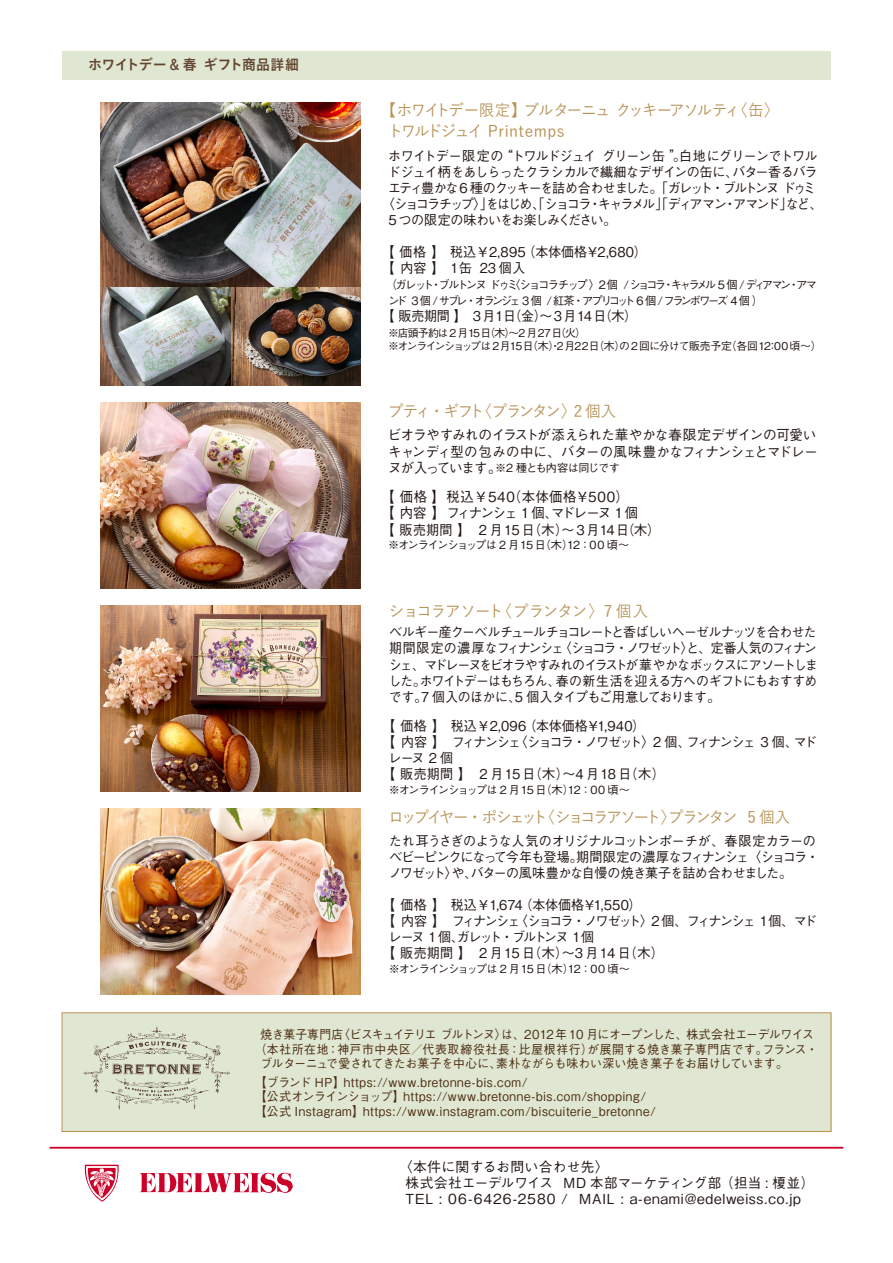
<style>
.page{position:relative;width:893px;height:1263px;background:#fff}
.page>*{position:absolute;margin:0;border:0;box-sizing:border-box;transform-origin:0 0}
.t1{font:500 16.05px/21.1px "Yu Go";letter-spacing:-.08em;color:#b79255;scale:.96 1}
.t2{font:500 16.05px "Yu Go";letter-spacing:-.15em;color:#b79255;scale:.96 1}
.t3{font:500 16.05px "Yu Go";letter-spacing:-.06em;color:#b79255;scale:.96 1}
.t4{font:500 16.05px "Yu Go";letter-spacing:-.125em;color:#b79255;scale:.96 1}
.t5{font:14.55px "Koburina Go Std W6";letter-spacing:-.045em;color:#634632;scale:.96 1}
.t6{font:500 13.95px/16.5px "Gothic BBB Pro";letter-spacing:-.035em;color:#231815}
.t7{font:500 13.95px/16.5px "Gothic BBB Pro";color:#231815;scale:.96 1}
.t8{font:500 13.8px/16px "Gothic BBB Pro";letter-spacing:.03em;color:#231815}
.t9{font:500 13.5px/16px "Gothic BBB Pro";letter-spacing:-.06em;color:#231815;scale:.96 1}
.t10{font:500 13.5px/16px "Gothic BBB Pro";letter-spacing:-.06em;color:#231815;text-align:justify;scale:.95 1}
.t11{font:500 13.5px "Gothic BBB Pro";letter-spacing:-.135em;color:#231815;scale:.96 1}
.t12{font:500 13.5px "Gothic BBB Pro";letter-spacing:-.005em;color:#231815;scale:.96 1}
.t13{font:500 13.5px "Gothic BBB Pro";letter-spacing:.02em;color:#231815;scale:.96 1}
.t14{font:500 13.5px "Gothic BBB Pro";letter-spacing:-.125em;color:#231815;scale:.96 1}
.t15{font:500 13.5px "Gothic BBB Pro";letter-spacing:-.13em;color:#231815;scale:.96 1}
.t16{font:500 13.5px/16px "Gothic BBB Pro";letter-spacing:.01em;color:#231815;scale:.96 1}
.t17{font:500 13.5px "Gothic BBB Pro";letter-spacing:.015em;color:#231815;scale:.96 1}
.t18{font:500 13.5px "Gothic BBB Pro";letter-spacing:.035em;color:#231815;scale:.96 1}
.t19{font:500 13.5px "Gothic BBB Pro";letter-spacing:-.14em;color:#231815;scale:.96 1}
.t20{font:500 12.45px/14.1px "Gothic BBB Pro";letter-spacing:.035em;color:#4d2d13;scale:.95 1}
.t21{font:500 12.45px "Gothic BBB Pro";letter-spacing:-.055em;color:#4d2d13;scale:.95 1}
.t22{font:500 12.45px "Gothic BBB Pro";letter-spacing:-.01em;color:#4d2d13;scale:.95 1}
.t23{font:500 11.55px/15.3px "Gothic BBB Pro";letter-spacing:-.215em;color:#231815}
.t24{font:500 11.1px "Gothic BBB Pro";letter-spacing:-.095em;color:#231815}
.t25{font:500 11.1px "Gothic BBB Pro";letter-spacing:-.06em;color:#231815}
.t26{font:500 10.8px/12.9px "Gothic BBB Pro";letter-spacing:-.06em;color:#231815}
.s1{font-size:13.95px}
</style>
<div class="page">
<svg style="left:139px;top:1172px;width:154px;height:21px"></svg>
<svg style="left:84px;top:1165px;width:35px;height:36px"></svg>
<hr style="left:50px;top:1147px;width:793px;height:1px;background:#cc0029">
<div style="left:62px;top:1013px;width:770px;height:118px;background:#dfe7d2"></div>
<div style="left:62px;top:1012px;width:769px;height:120px;border:1px solid #b79255"></div>
<svg style="left:83px;top:1026px;width:147px;height:84px"></svg>
<div style="left:62px;top:51px;width:769px;height:29px;background:#dfe7d2"></div>
<img style="left:101px;top:809px;width:259px;height:185px">
<img style="left:101px;top:403px;width:259px;height:186px">
<img style="left:101px;top:102px;width:259px;height:284px">
<img style="left:101px;top:606px;width:259px;height:186px">
<p class="t5" style="left:88px;top:53px;width:243px">ホワイトデー &amp; 春 ギフト商品詳細 　</p>
<p class="t1" style="left:388px;top:98px;width:409px;text-indent:-7px">【ホワイトデー限定】ブルターニュ クッキーアソルティ〈缶〉トワルドジュイ Printemps</p>
<p class="t9" style="left:388px;top:146px;width:449px">ホワイトデー限定の“トワルドジュイ グリーン缶 ”。白地にグリーンでトワル</p>
<p class="t9" style="left:387px;top:162px;width:449px">ドジュイ柄をあしらったクラシカルで繊細なデザインの缶に、バター香るバラ</p>
<p class="t14" style="left:388px;top:177px;width:447px">エティ豊かな 6 種のクッキーを詰め合わせました。「ガレット・ブルトンヌ ドゥミ</p>
<p class="t11" style="left:382px;top:193px;width:461px">〈ショコラチップ〉」をはじめ、「ショコラ・キャラメル」「ディアマン・アマンド」など、</p>
<p class="t9" style="left:388px;top:210px;width:239px">5 つの限定の味わいをお楽しみください。</p>
<p class="t16" style="left:381px;top:242px;width:278px">【 価格 】 税込 ¥2,895 （本体価格￥2,680）【内容 】 1缶 23 個入</p>
<p class="t23" style="left:386px;top:276px;width:433px">（ガレット・ブルトンヌ ドゥミ〈ショコラチップ〉2個 / ショコラ・キャラメル 5 個 / ディアマン・アマンド 3 個 / サブレ・オランジェ 3 個 / 紅茶・アプリコット 6 個 / フランボワーズ 4 個 ）</p>
<p class="t12" style="left:381px;top:305px;width:268px">【 販売期間 】　3月1日（金）～3月14日（木）</p>
<p class="t26" style="left:388px;top:326px;width:435px">※店頭予約は 2 月15日（木）～2 月27日（火）<br>※オンラインショップは2月15日（木）・2月22日（木）の 2 回に分けて販売予定（各回12：00 頃～）</p>
<p class="t4" style="left:388px;top:396px;width:239px">プティ・ギフト〈プランタン〉2 個入</p>
<p class="t6" style="left:388px;top:425px;width:431px">ビオラやすみれのイラストが添えられた華やかな春限定デザインの可愛いキャンディ型の包みの中に、バターの風味豊かなフィナンシェとマドレー</p>
<p class="t25" style="left:388px;top:459px;width:233px"><span class="s1">ヌが入っています。</span>※2 種とも内容は同じです</p>
<p class="t7" style="left:381px;top:487px;width:269px">【 価格】 税込 ¥540（本体価格￥500）【 内容 】 フィナンシェ 1 個、マドレーヌ 1 個</p>
<p class="t18" style="left:381px;top:519px;width:292px">【 販売期間 】 2 月15 日（木）～3月14日（木）</p>
<p class="t24" style="left:388px;top:536px;width:243px">※オンラインショップは 2 月15 日（木）12：00 頃～</p>
<p class="t3" style="left:389px;top:596px;width:272px">ショコラアソート〈プランタン〉7 個入</p>
<p class="t10" style="left:388px;top:623px;width:454px">ベルギー産クーベルチュールチョコレートと香ばしいヘーゼルナッツを合わせた期間限定の濃厚なフィナンシェ〈ショコラ・ノワゼット〉と、定番人気のフィナンシェ、マドレーヌをビオラやすみれのイラストが華やかなボックスにアソートしました。ホワイトデーはもちろん、春の新生活を迎える方へのギフトにもおすすめです。7 個入のほかに、5 個入タイプもご用意しております。</p>
<p class="t17" style="left:382px;top:715px;width:276px">【 価格 】 税込 ¥2,096 （本体価格￥1,940）</p>
<p class="t11" style="left:382px;top:731px;width:454px">【内容】　フィナンシェ〈ショコラ・ノワゼット〉2 個、フィナンシェ 3 個、マド</p>
<p class="t9" style="left:389px;top:748px;width:69px">レーヌ 2 個</p>
<p class="t13" style="left:382px;top:763px;width:296px">【 販売期間 】 2 月15 日（木）～4 月18 日（木）</p>
<p class="t24" style="left:389px;top:781px;width:243px">※オンラインショップは 2 月15 日（木）12：00 頃～</p>
<p class="t2" style="left:389px;top:802px;width:420px">ロップイヤー・ポシェット〈ショコラアソート〉プランタン 5 個入</p>
<p class="t9" style="left:389px;top:831px;width:450px">たれ耳うさぎのような人気のオリジナルコットンポーチが、春限定カラーのベビーピンクになって今年も登場。期間限定の濃厚なフィナンシェ〈ショコラ・ノワゼット〉や、バターの風味豊かな自慢の焼き菓子を詰め合わせました。</p>
<p class="t12" style="left:382px;top:894px;width:272px">【 価格 】 税込 ¥1,674 （本体価格￥1,550）</p>
<p class="t15" style="left:382px;top:910px;width:454px">【内容】　フィナンシェ〈ショコラ・ノワゼット〉2個、フィナンシェ 1個、マド</p>
<p class="t19" style="left:389px;top:926px;width:216px">レーヌ 1 個、ガレット・ブルトンヌ 1 個</p>
<p class="t13" style="left:382px;top:942px;width:295px">【 販売期間 】 2 月15 日（木）～3 月14 日（木）</p>
<p class="t24" style="left:389px;top:959px;width:243px">※オンラインショップは 2 月15 日（木）12：00 頃～</p>
<p class="t21" style="left:261px;top:1025px;width:584px">焼き菓子専門店〈ビスキュイテリエ ブルトンヌ〉は、2012 年 10 月にオープンした、株式会社エーデルワイス</p>
<p class="t20" style="left:255px;top:1040px;width:594px">（本社所在地：神戸市中央区／代表取締役社長：比屋根祥行）が展開する焼き菓子専門店です。フランス・</p>
<p class="t22" style="left:261px;top:1053px;width:557px">ブルターニュで愛されてきたお菓子を中心に、素朴ながらも味わい深い焼き菓子をお届けしています。</p>
<p class="t20" style="left:255px;top:1074px;width:424px">【ブランド HP】https://www.bretonne-bis.com/<br>【公式オンラインショップ】https://www.bretonne-bis.com/shopping/【公式 Instagram】https://www.instagram.com/biscuiterie_bretonne/</p>
<p class="t8" style="left:406px;top:1156px;width:410px;text-indent:-7px">〈本件に関するお問い合わせ先〉<br>株式会社エーデルワイス MD 本部マーケティング部 （担当 : 榎並）<br>TEL : 06-6426-2580 / MAIL : a-enami@edelweiss.co.jp</p>
</div>
